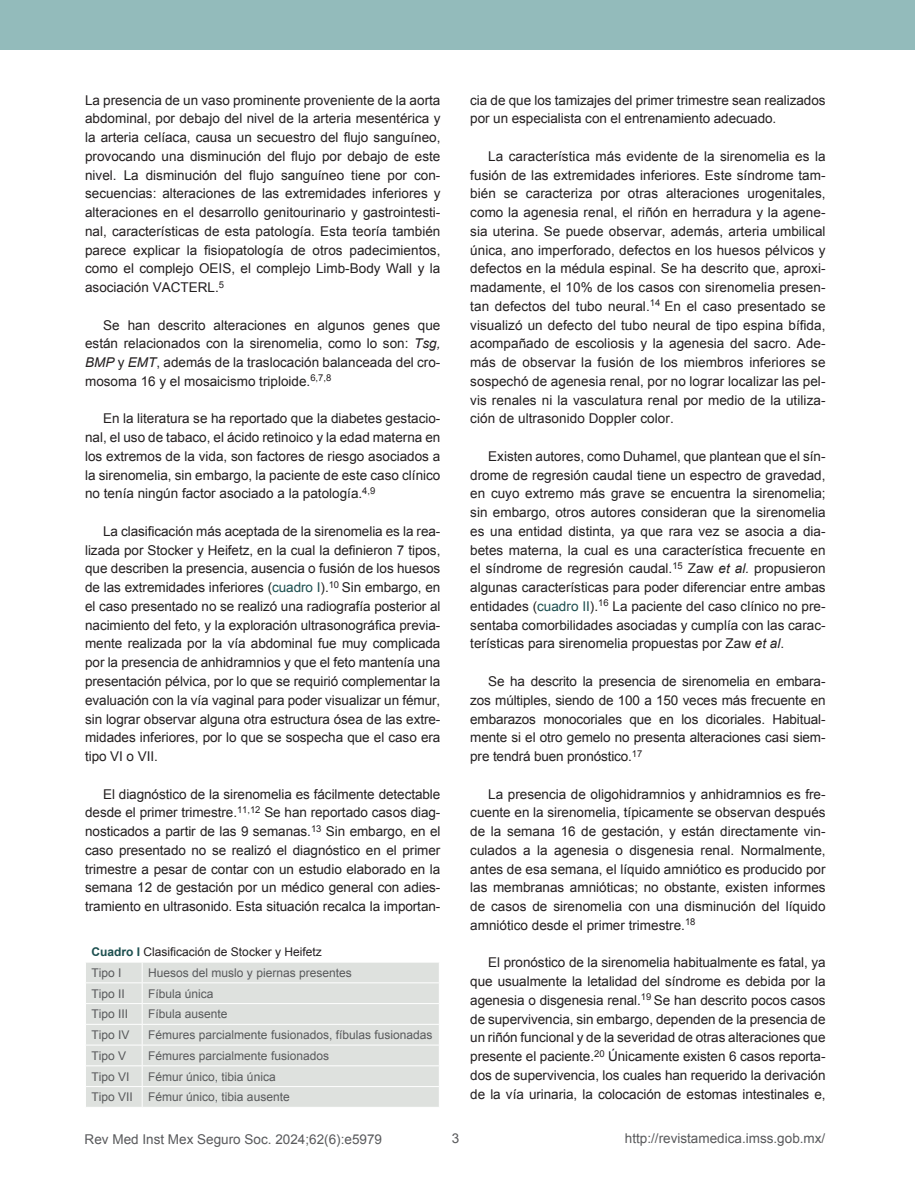
<style>
.page{position:relative;width:915px;height:1191px;background:#fff}
.page>*{position:absolute;margin:0;border:0;box-sizing:border-box;transform-origin:0 0}
.t1{font:13.5px/18.8px "Arial";color:#231f20;text-align:justify}
.t2{font:13.5px "Arial";color:#58595b}
.t3{font:12px "Arial";color:#58595b}
.t4{font:12px/20.7px "Arial";color:#231f20}
.s1{font-style:italic}
.s2{color:#1c4f4f}
.s3{font-weight:700;color:#1c4f4f}
.s4{color:#58595b}
</style>
<div class="page">
<div style="left:0;top:0;width:914px;height:50px;background:#93bbbb"></div>
<div style="left:86px;top:962px;width:353px;height:145px;background:#dee1de"></div>
<svg style="left:142px;top:962px;width:1px;height:145px"></svg>
<hr style="left:85px;top:982px;width:57px;height:1px;background:#fff">
<hr style="left:142px;top:982px;width:297px;height:1px;background:#fff">
<hr style="left:85px;top:1003px;width:57px;height:1px;background:#fff">
<hr style="left:142px;top:1003px;width:297px;height:1px;background:#fff">
<hr style="left:85px;top:1024px;width:57px;height:1px;background:#fff">
<hr style="left:142px;top:1024px;width:297px;height:1px;background:#fff">
<hr style="left:85px;top:1044px;width:57px;height:1px;background:#fff">
<hr style="left:142px;top:1044px;width:297px;height:1px;background:#fff">
<hr style="left:85px;top:1065px;width:57px;height:1px;background:#fff">
<hr style="left:142px;top:1065px;width:297px;height:1px;background:#fff">
<hr style="left:85px;top:1086px;width:57px;height:1px;background:#fff">
<hr style="left:142px;top:1086px;width:297px;height:1px;background:#fff">
<p class="t1" style="left:85px;top:91px;width:357px">La presencia de un vaso prominente proveniente de la aorta abdominal, por debajo del nivel de la arteria mesentérica y la arteria celíaca, causa un secuestro del flujo sanguíneo, provocando una disminución del flujo por debajo de este nivel. La disminución del flujo sanguíneo tiene por con&shy;secuencias: alteraciones de las extremidades inferiores y alteraciones en el desarrollo genitourinario y gastrointesti&shy;nal, características de esta patología. Esta teoría también parece explicar la fisiopatología de otros padecimientos, como el complejo OEIS, el complejo Limb-Body Wall y la asociación VACTERL.<sup>5</sup></p>
<p class="t1" style="left:85px;top:316px;width:357px;text-indent:18px">Se han descrito alteraciones en algunos genes que están relacionados con la sirenomelia, como lo son: <span class="s1">Tsg, BMP</span> y <span class="s1">EMT</span>, además de la traslocación balanceada del cro&shy;mosoma 16 y el mosaicismo triploide.<sup>6,7,8</sup></p>
<p class="t1" style="left:85px;top:409px;width:357px;text-indent:18px">En la literatura se ha reportado que la diabetes gestacio&shy;nal, el uso de tabaco, el ácido retinoico y la edad materna en los extremos de la vida, son factores de riesgo asociados a la sirenomelia, sin embargo, la paciente de este caso clínico no tenía ningún factor asociado a la patología.<sup>4,9</sup></p>
<p class="t1" style="left:85px;top:522px;width:357px;text-indent:18px">La clasificación más aceptada de la sirenomelia es la rea&shy;lizada por Stocker y Heifetz, en la cual la definieron 7 tipos, que describen la presencia, ausencia o fusión de los huesos de las extremidades inferiores (<span class="s2">cuadro I</span>).<sup>10</sup> Sin embargo, en el caso presentado no se realizó una radiografía posterior al nacimiento del feto, y la exploración ultrasonográfica previa&shy;mente realizada por la vía abdominal fue muy complicada por la presencia de anhidramnios y que el feto mantenía una presentación pélvica, por lo que se requirió complementar la evaluación con la vía vaginal para poder visualizar un fémur, sin lograr observar alguna otra estructura ósea de las extre&shy;midades inferiores, por lo que se sospecha que el caso era tipo VI o VII.</p>
<p class="t1" style="left:85px;top:784px;width:357px;text-indent:18px">El diagnóstico de la sirenomelia es fácilmente detectable desde el primer trimestre.<sup>11,12</sup> Se han reportado casos diag&shy;nosticados a partir de las 9 semanas.<sup>13</sup> Sin embargo, en el caso presentado no se realizó el diagnóstico en el primer trimestre a pesar de contar con un estudio elaborado en la semana 12 de gestación por un médico general con adies&shy;tramiento en ultrasonido. Esta situación recalca la importan-</p>
<p class="t4" style="left:91px;top:941px;width:232px"><span class="s3">Cuadro I</span> Clasificación de Stocker y Heifetz<br><span class="s4">Tipo I</span></p>
<p class="t3" style="left:148px;top:964px;width:205px">Huesos del muslo y piernas presentes</p>
<p class="t3" style="left:91px;top:985px;width:35px">Tipo II</p>
<p class="t3" style="left:148px;top:985px;width:67px">Fíbula única</p>
<p class="t3" style="left:91px;top:1006px;width:38px">Tipo III</p>
<p class="t3" style="left:148px;top:1006px;width:81px">Fíbula ausente</p>
<p class="t3" style="left:91px;top:1027px;width:40px">Tipo IV</p>
<p class="t3" style="left:148px;top:1027px;width:286px">Fémures parcialmente fusionados, fíbulas fusionadas</p>
<p class="t3" style="left:91px;top:1047px;width:36px">Tipo V</p>
<p class="t3" style="left:148px;top:1047px;width:182px">Fémures parcialmente fusionados</p>
<p class="t3" style="left:91px;top:1068px;width:40px">Tipo VI</p>
<p class="t3" style="left:148px;top:1068px;width:129px">Fémur único, tibia única</p>
<p class="t3" style="left:91px;top:1089px;width:43px">Tipo VII</p>
<p class="t3" style="left:148px;top:1089px;width:143px">Fémur único, tibia ausente</p>
<p class="t1" style="left:470px;top:91px;width:356px">cia de que los tamizajes del primer trimestre sean realizados por un especialista con el entrenamiento adecuado.</p>
<p class="t1" style="left:470px;top:147px;width:357px;text-indent:18px">La característica más evidente de la sirenomelia es la fusión de las extremidades inferiores. Este síndrome tam&shy;bién se caracteriza por otras alteraciones urogenitales, como la agenesia renal, el riñón en herradura y la agene&shy;sia uterina. Se puede observar, además, arteria umbilical única, ano imperforado, defectos en los huesos pélvicos y defectos en la médula espinal. Se ha descrito que, aproxi&shy;madamente, el 10% de los casos con sirenomelia presen&shy;tan defectos del tubo neural.<sup>14</sup> En el caso presentado se visualizó un defecto del tubo neural de tipo espina bífida, acompañado de escoliosis y la agenesia del sacro. Ade&shy;más de observar la fusión de los miembros inferiores se sospechó de agenesia renal, por no lograr localizar las pel&shy;vis renales ni la vasculatura renal por medio de la utiliza&shy;ción de ultrasonido Doppler color.</p>
<p class="t1" style="left:470px;top:447px;width:357px;text-indent:18px">Existen autores, como Duhamel, que plantean que el sín&shy;drome de regresión caudal tiene un espectro de gravedad, en cuyo extremo más grave se encuentra la sirenomelia; sin embargo, otros autores consideran que la sirenomelia es una entidad distinta, ya que rara vez se asocia a dia&shy;betes materna, la cual es una característica frecuente en el síndrome de regresión caudal.<sup>15</sup> Zaw <span class="s1">et al.</span> propusieron algunas características para poder diferenciar entre ambas entidades (<span class="s2">cuadro II</span>).<sup>16</sup> La paciente del caso clínico no pre&shy;sentaba comorbilidades asociadas y cumplía con las carac&shy;terísticas para sirenomelia propuestas por Zaw <span class="s1">et al</span>.</p>
<p class="t1" style="left:470px;top:672px;width:356px;text-indent:18px">Se ha descrito la presencia de sirenomelia en embara&shy;zos múltiples, siendo de 100 a 150 veces más frecuente en embarazos monocoriales que en los dicoriales. Habitual&shy;mente si el otro gemelo no presenta alteraciones casi siem&shy;pre tendrá buen pronóstico.<sup>17</sup></p>
<p class="t1" style="left:470px;top:784px;width:357px;text-indent:18px">La presencia de oligohidramnios y anhidramnios es fre&shy;cuente en la sirenomelia, típicamente se observan después de la semana 16 de gestación, y están directamente vin&shy;culados a la agenesia o disgenesia renal. Normalmente, antes de esa semana, el líquido amniótico es producido por las membranas amnióticas; no obstante, existen informes de casos de sirenomelia con una disminución del líquido amniótico desde el primer trimestre.<sup>18</sup></p>
<p class="t1" style="left:470px;top:953px;width:357px;text-indent:18px">El pronóstico de la sirenomelia habitualmente es fatal, ya que usualmente la letalidad del síndrome es debida por la agenesia o disgenesia renal.<sup>19</sup> Se han descrito pocos casos de supervivencia, sin embargo, dependen de la presencia de un riñón funcional y de la severidad de otras alteraciones que presente el paciente.<sup>20</sup> Únicamente existen 6 casos reporta&shy;dos de supervivencia, los cuales han requerido la derivación de la vía urinaria, la colocación de estomas intestinales e,</p>
<p class="t2" style="left:85px;top:1130px;width:299px">Rev Med Inst Mex Seguro Soc. 2024;62(6):e5979</p>
<p class="t2" style="left:451px;top:1129px;width:9px">3</p>
<p class="t2" style="left:624px;top:1129px;width:202px">http://revistamedica.imss.gob.mx/</p>
</div>
